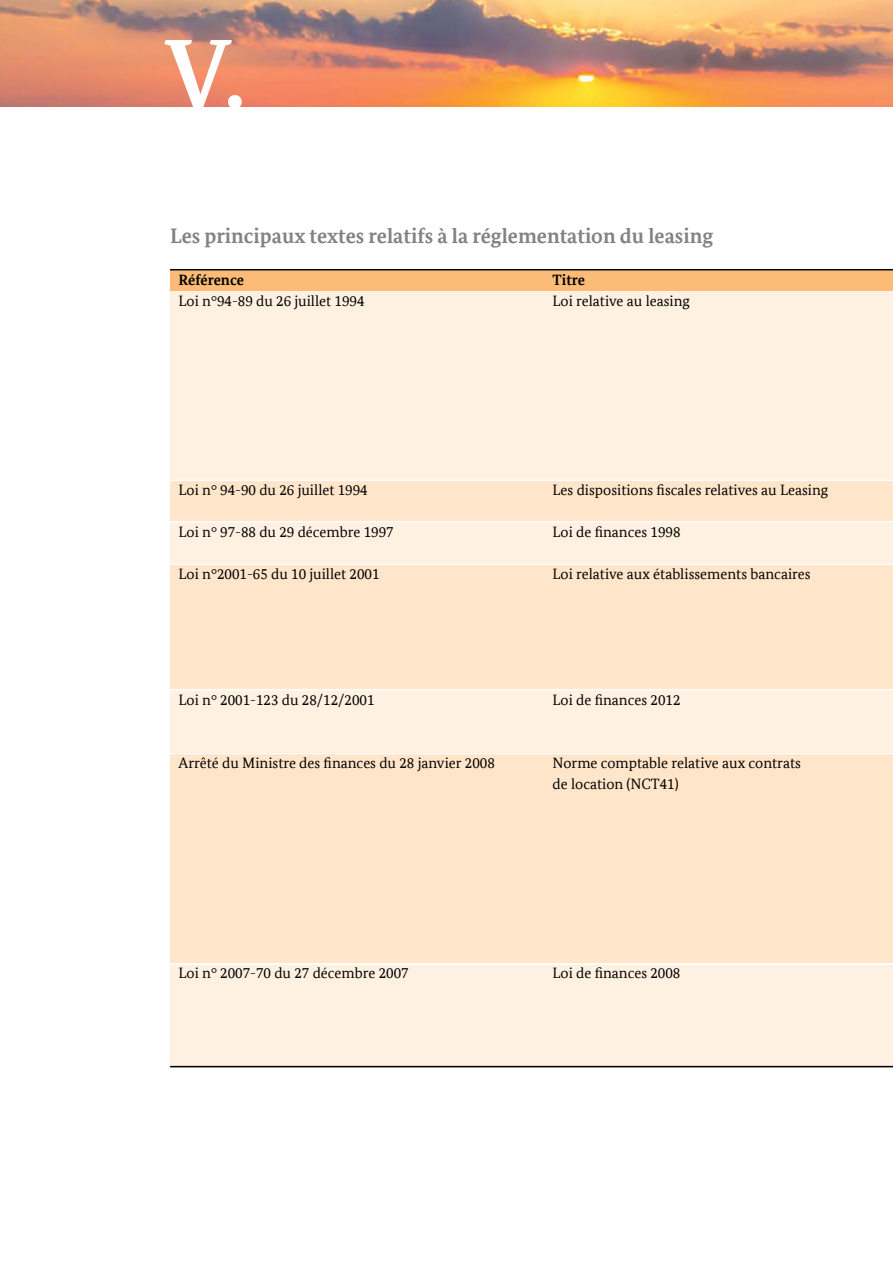
<style>
.page{position:relative;width:893px;height:1263px;background:#fff}
.page>*{position:absolute;margin:0;border:0;box-sizing:border-box;transform-origin:0 0}
.t1{font:700 97.2px "Bundes Serif Office T";color:#fff}
.t2{font:700 21px "Bundes Serif Office T";color:#808285}
.t3{font:15px/21px "Bundes Serif Office T";color:#000}
.t4{font:700 15px "Bundes Serif Office T";color:#000}
</style>
<div class="page">
<img style="left:0;top:0;width:893px;height:106px">
<div style="left:170px;top:288px;width:723px;height:779px;background:#fff1e2"></div>
<div style="left:170px;top:270px;width:723px;height:21px;background:#fcbb76"></div>
<hr style="left:170px;top:269px;width:723px;height:1px;background:#000">
<div style="left:170px;top:563px;width:723px;height:127px;background:#ffe6ca"></div>
<div style="left:170px;top:753px;width:723px;height:210px;background:#ffe6ca"></div>
<div style="left:170px;top:479px;width:723px;height:42px;background:#ffe6ca"></div>
<hr style="left:170px;top:563px;width:723px;height:2px;background:#fff">
<hr style="left:170px;top:963px;width:723px;height:2px;background:#fff">
<hr style="left:170px;top:753px;width:723px;height:1px;background:#fff">
<hr style="left:170px;top:689px;width:723px;height:1px;background:#fff">
<hr style="left:170px;top:479px;width:723px;height:2px;background:#fff">
<hr style="left:170px;top:521px;width:723px;height:1px;background:#fff">
<hr style="left:170px;top:1066px;width:723px;height:1px;background:#000">
<h1 class="t1" style="left:166px;top:17px;width:81px">V.</h1>
<h2 class="t2" style="left:170px;top:223px;width:545px">Les principaux textes relatifs à la réglementation du leasing</h2>
<p class="t4" style="left:179px;top:271px;width:67px">Référence</p>
<p class="t4" style="left:553px;top:271px;width:34px">Titre</p>
<p class="t3" style="left:179px;top:290px;width:187px">Loi n°94-89 du 26 juillet 1994</p>
<p class="t3" style="left:553px;top:290px;width:139px">Loi relative au leasing</p>
<p class="t3" style="left:179px;top:479px;width:191px">Loi n° 94-90 du 26 juillet 1994</p>
<p class="t3" style="left:553px;top:479px;width:277px">Les dispositions fiscales relatives au Leasing</p>
<p class="t3" style="left:179px;top:521px;width:217px">Loi n° 97-88 du 29 décembre 1997</p>
<p class="t3" style="left:553px;top:521px;width:129px">Loi de finances 1998</p>
<p class="t3" style="left:179px;top:563px;width:202px">Loi n°2001-65 du 10 juillet 2001</p>
<p class="t3" style="left:553px;top:563px;width:259px">Loi relative aux établissements bancaires</p>
<p class="t3" style="left:179px;top:689px;width:197px">Loi n° 2001-123 du 28/12/2001</p>
<p class="t3" style="left:553px;top:689px;width:129px">Loi de finances 2012</p>
<p class="t3" style="left:179px;top:752px;width:318px">Arrêté du Ministre des finances du 28 janvier 2008</p>
<p class="t3" style="left:553px;top:752px;width:250px">Norme comptable relative aux contrats de location (NCT41)</p>
<p class="t3" style="left:179px;top:962px;width:232px">Loi n° 2007-70 du 27 décembre 2007</p>
<p class="t3" style="left:553px;top:962px;width:129px">Loi de finances 2008</p>
</div>
